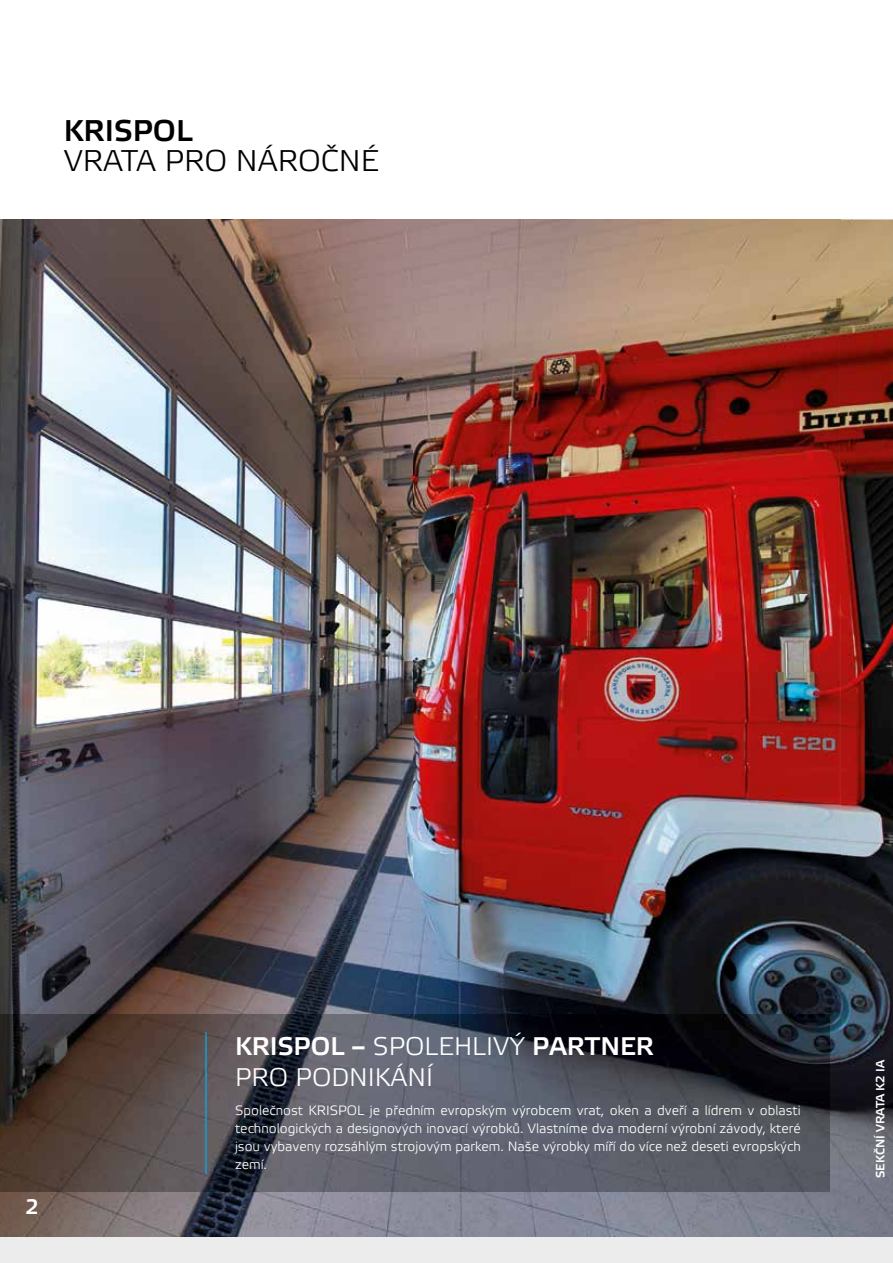
<style>
.page{position:relative;width:893px;height:1263px;background:#fff}
.page>*{position:absolute;margin:0;border:0;box-sizing:border-box;transform-origin:0 0}
.t1{font:30px "Elektra Light Pro";color:#000}
.t2{font:700 30px "Elektra Light Pro";color:#000}
.t3{font:25.5px/30.6px "Elektra Light Pro";color:#fff}
.t4{font:700 21px "Elektra Light Pro";color:#fff}
.t5{font:13.5px/18px "Elektra Light Pro";color:#fff;text-align:justify}
.t6{font:700 12px "Elektra Light Pro";color:#fff}
.s1{font-weight:700}
</style>
<div class="page">
<img style="left:0;top:219px;width:840px;height:805px">
<img style="left:840px;top:219px;width:53px;height:1018px">
<img style="left:0;top:1192px;width:787px;height:45px">
<img style="left:787px;top:1024px;width:53px;height:213px">
<img style="left:0;top:1014px;width:829px;height:178px">
<hr style="left:205px;top:1032px;width:2px;height:142px;background:#139dd9">
<div style="left:0;top:1237px;width:893px;height:26px;background:#ececec"></div>
<h1 class="t2" style="left:64px;top:114px;width:130px">KRISPOL</h1>
<h1 class="t1" style="left:64px;top:144px;width:317px">VRATA PRO NÁROČNÉ</h1>
<h3 class="t4" style="left:26px;top:1196px;width:15px">2</h3>
<h2 class="t3" style="left:235px;top:1032px;width:420px"><span class="s1">KRISPOL –</span> SPOLEHLIVÝ <span class="s1">PARTNER<br></span>PRO PODNIKÁNÍ</h2>
<p class="t5" style="left:235px;top:1102px;width:567px">Společnost KRISPOL je předním evropským výrobcem vrat, oken a dveří a lídrem v oblasti technologických a designových inovací výrobků. Vlastníme dva moderní výrobní závody, které jsou vybaveny rozsáhlým strojovým parkem. Naše výrobky míří do více než deseti evropských zemí.</p>
<p class="t6" style="left:874px;top:1178px;width:120px;rotate:-90deg">SEKČNÍ VRATA K2 IA</p>
</div>
